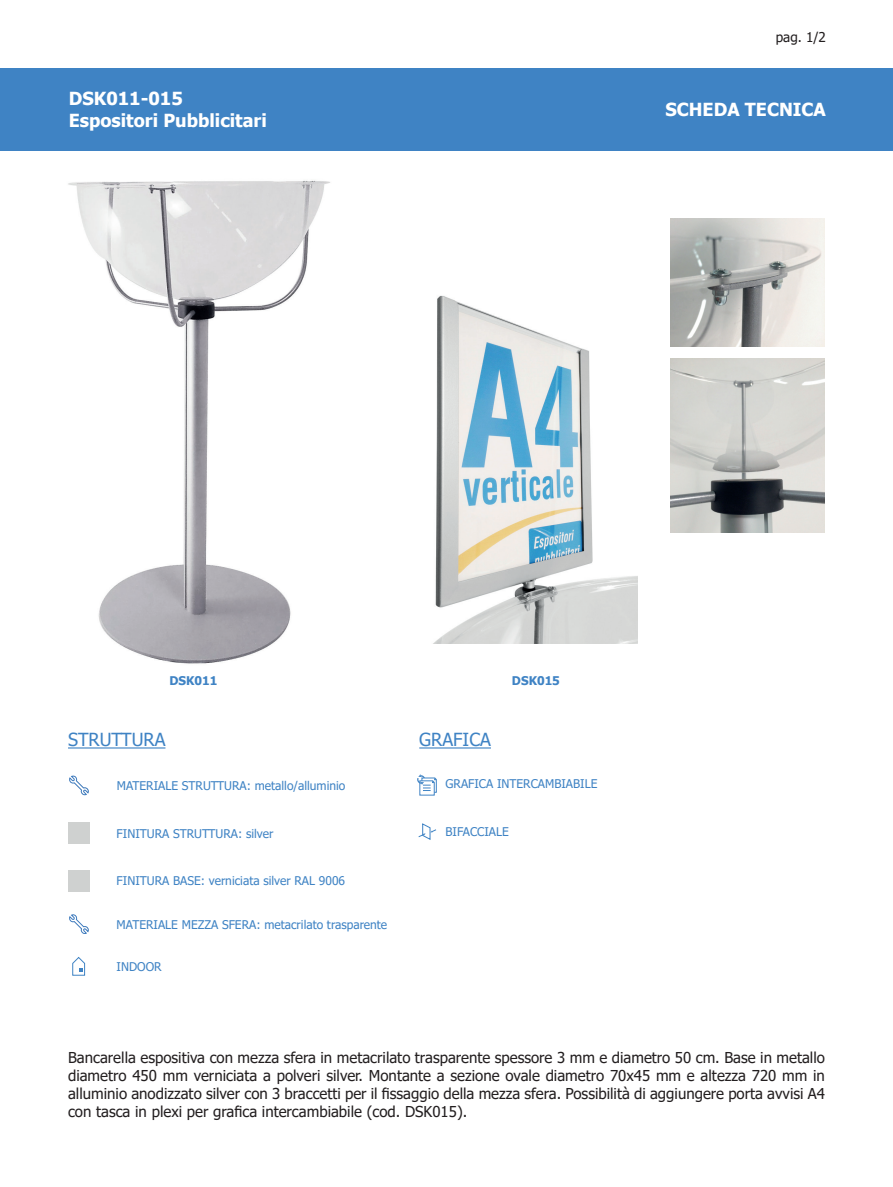
<style>
.page{position:relative;width:893px;height:1187px;background:#fff}
.page>*{position:absolute;margin:0;border:0;box-sizing:border-box;transform-origin:0 0}
.t1{font:700 18px/21.6px "Tahoma";color:#fff}
.t2{font:18px "Tahoma";color:#3f83c4}
.t3{font:15px/18px "Tahoma";color:#231f20;text-align:justify}
.t4{font:13.5px "Tahoma";color:#231f20}
.t5{font:12px "Tahoma";color:#3f83c4}
.t6{font:700 12px "Tahoma";color:#3f83c4}
</style>
<div class="page">
<svg style="left:72px;top:957px;width:13px;height:18px"></svg>
<hr style="left:68px;top:747px;width:97px;height:1px;background:#3f83c4">
<hr style="left:419px;top:747px;width:72px;height:1px;background:#3f83c4">
<svg style="left:69px;top:914px;width:20px;height:20px"></svg>
<svg style="left:69px;top:775px;width:20px;height:20px"></svg>
<div style="left:68px;top:822px;width:21px;height:21px;background:#cfd1d0"></div>
<div style="left:68px;top:869px;width:21px;height:22px;background:#cfd1d0"></div>
<svg style="left:417px;top:774px;width:20px;height:21px"></svg>
<svg style="left:418px;top:823px;width:18px;height:17px"></svg>
<div style="left:0;top:68px;width:893px;height:82px;background:#3f83c4"></div>
<img style="left:68px;top:180px;width:262px;height:484px">
<img style="left:434px;top:295px;width:204px;height:348px">
<img style="left:671px;top:218px;width:154px;height:129px">
<img style="left:671px;top:358px;width:154px;height:174px">
<p class="t1" style="left:69px;top:89px;width:200px">DSK011-015<br>Espositori Pubblicitari</p>
<p class="t4" style="left:776px;top:28px;width:52px">pag. 1/2</p>
<p class="t1" style="left:678px;top:91px;width:162px">SCHEDA TECNICA</p>
<p class="t1" style="left:665px;top:99px;width:162px">SCHEDA TECNICA</p>
<p class="t6" style="left:169px;top:671px;width:49px">DSK011</p>
<p class="t6" style="left:512px;top:671px;width:49px">DSK015</p>
<p class="t2" style="left:68px;top:727px;width:99px">STRUTTURA</p>
<p class="t2" style="left:419px;top:727px;width:73px">GRAFICA</p>
<p class="t5" style="left:117px;top:777px;width:230px">MATERIALE STRUTTURA: metallo/alluminio</p>
<p class="t5" style="left:117px;top:825px;width:158px">FINITURA STRUTTURA: silver</p>
<p class="t5" style="left:117px;top:872px;width:230px">FINITURA BASE: verniciata silver RAL 9006</p>
<p class="t5" style="left:117px;top:916px;width:272px">MATERIALE MEZZA SFERA: metacrilato trasparente</p>
<p class="t5" style="left:117px;top:958px;width:47px">INDOOR</p>
<p class="t5" style="left:446px;top:775px;width:153px">GRAFICA INTERCAMBIABILE</p>
<p class="t5" style="left:446px;top:823px;width:65px">BIFACCIALE</p>
<p class="t3" style="left:68px;top:1049px;width:758px">Bancarella espositiva con mezza sfera in metacrilato trasparente spessore 3 mm e diametro 50 cm. Base in metallo diametro 450 mm verniciata a polveri silver. Montante a sezione ovale diametro 70x45 mm e altezza 720 mm in alluminio anodizzato silver con 3 braccetti per il fissaggio della mezza sfera. Possibilità di aggiungere porta avvisi A4 con tasca in plexi per grafica intercambiabile (cod. DSK015).</p>
</div>
